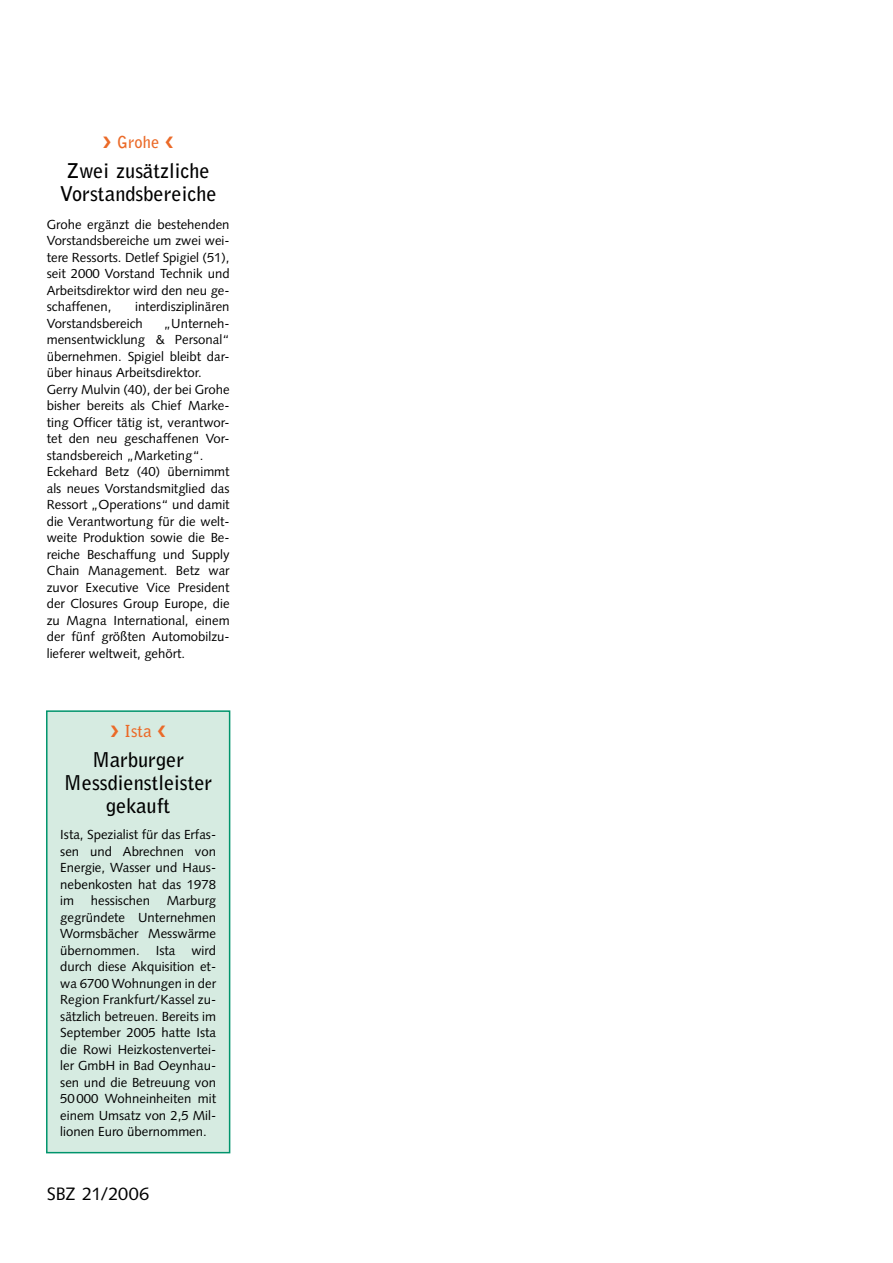
<style>
.page{position:relative;width:893px;height:1263px;background:#fff}
.page>*{position:absolute;margin:0;border:0;box-sizing:border-box;transform-origin:0 0}
.t1{font:700 20.25px/23.2px "Bell Gothic Std";color:#000;text-align:center}
.t2{font:18px "Syntax LT Std";letter-spacing:-.005em;color:#000}
.t3{font:700 16.5px "Bell Gothic Std";color:#eb6a28}
.t4{font:13.2px/16.5px "Syntax LT Std";color:#000;text-align:justify}
</style>
<div class="page">
<div style="left:47px;top:711px;width:183px;height:442px;background:#d6ebe1"></div>
<div style="left:46px;top:710px;width:184px;height:443px;border:2px solid #00946c"></div>
<p class="t3" style="left:103px;top:132px;width:72px">❯ Grohe ❮</p>
<h1 class="t1" style="left:60px;top:159px;width:158px">Zwei zusätzliche<br>Vorstandsbereiche</h1>
<p class="t4" style="left:47px;top:216px;width:184px">Grohe ergänzt die bestehenden Vorstandsbereiche um zwei wei&shy;tere Ressorts. Detlef Spigiel (51), seit 2000 Vorstand Technik und Arbeitsdirektor wird den neu ge&shy;schaffenen,</p>
<p class="t4" style="left:47px;top:298px;width:184px;text-indent:88px">interdisziplinären<br>Vorstandsbereich</p>
<p class="t4" style="left:47px;top:315px;width:184px;text-align:left;text-indent:117px">„Unterneh&shy;mensentwicklung &amp; Personal“ übernehmen. Spigiel bleibt dar&shy;über hinaus Arbeitsdirektor.<br>Gerry Mulvin (40), der bei Grohe bisher bereits als Chief Marke&shy;ting Officer tätig ist, verantwor&shy;tet den neu geschaffenen Vor&shy;standsbereich „Marketing“.<br>Eckehard Betz (40) übernimmt als neues Vorstandsmitglied das<br>Ressort „Operations“ und damit die Verantwortung für die welt&shy;weite Produktion sowie die Be&shy;reiche Beschaffung und Supply<br>Chain Management. Betz war zuvor Executive Vice President der Closures Group Europe, die zu Magna International, einem der fünf größten Automobilzu&shy;lieferer weltweit, gehört.</p>
<p class="t3" style="left:110px;top:721px;width:57px">❯ Ista ❮</p>
<h1 class="t1" style="left:64px;top:748px;width:150px">Marburger<br>Messdienstleister gekauft</h1>
<p class="t4" style="left:60px;top:826px;width:157px">Ista, Spezialist für das Erfas&shy;sen und Abrechnen von Energie, Wasser und Haus&shy;nebenkosten hat das 1978 im</p>
<p class="t4" style="left:60px;top:892px;width:157px;text-indent:107px">Marburg gegründete Unternehmen Wormsbächer Messwärme übernommen. Ista wird durch diese Akquisition et&shy;wa 6700 Wohnungen in der Region Frankfurt/Kassel zu&shy;sätzlich betreuen. Bereits im September 2005 hatte Ista die Rowi Heizkostenvertei&shy;ler GmbH in Bad Oeynhau&shy;sen und die Betreuung von 50000 Wohneinheiten mit einem Umsatz von 2,5 Mil&shy;lionen Euro übernommen.</p>
<p class="t4" style="left:91px;top:892px;width:61px">hessischen</p>
<h2 class="t2" style="left:47px;top:1183px;width:104px">SBZ 21/2006</h2>
</div>
